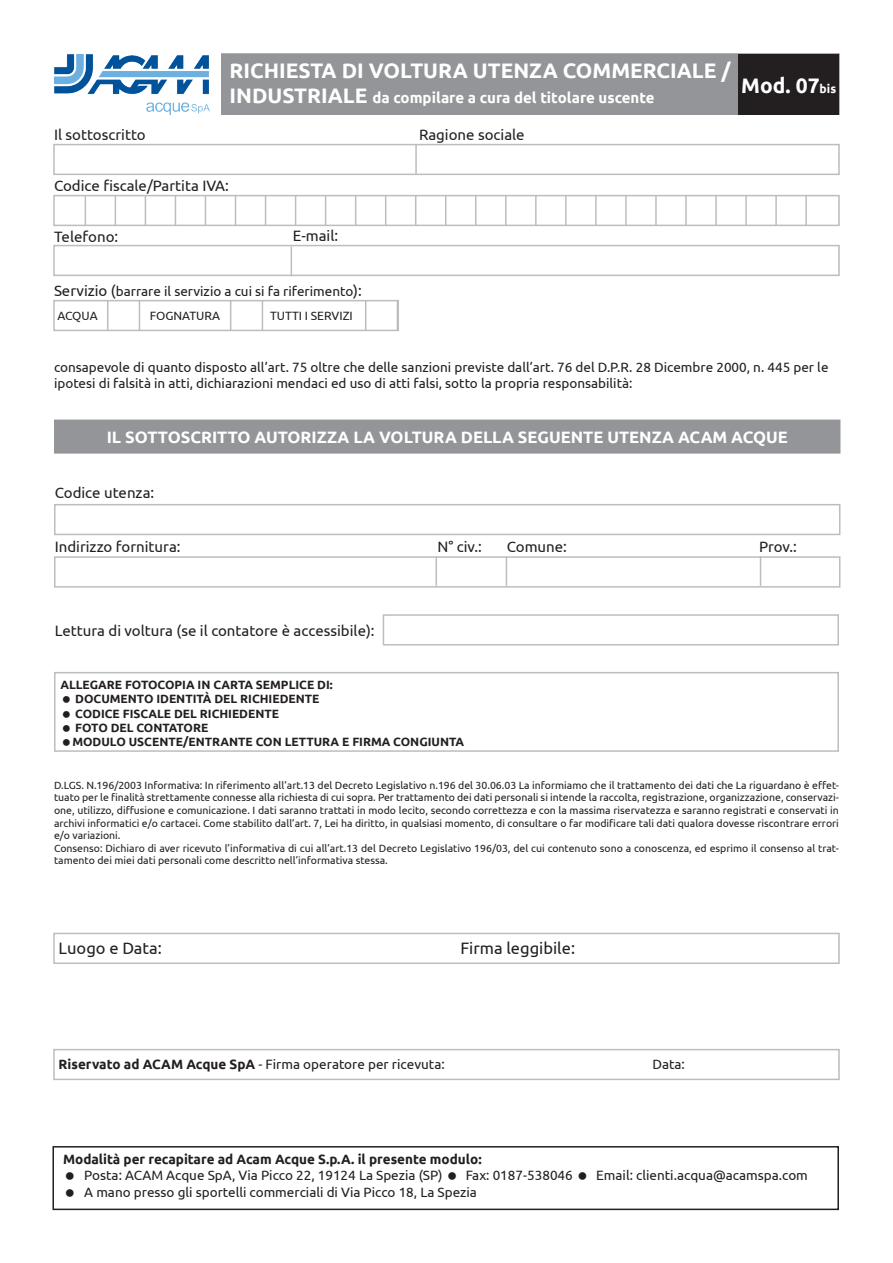
<style>
.page{position:relative;width:893px;height:1263px;background:#fff}
.page>*{position:absolute;margin:0;border:0;box-sizing:border-box;transform-origin:0 0}
.ubuntu_style{font:700 21px "Ubuntu";color:#fff}
.Bullet_list{font:700 16.5px "Ubuntu";color:#fff}
.Bullet_list-2{font:16.5px "Ubuntu";color:#231f20}
.ubuntu_style-2{font:15px "Ubuntu";color:#231f20}
.ubuntu_style-3{font:700 15px "Ubuntu";color:#fff}
.ubuntu_style-4{font:13.5px/16.2px "Ubuntu";color:#231f20}
.Bullet_list-3{font:13.5px "Ubuntu";color:#231f20}
.ubuntu_style-5{font:700 13.5px "Ubuntu";color:#231f20}
.Bullet_list-4{font:700 12px "Ubuntu";color:#231f20}
.ubuntu_style-6{font:12px "Ubuntu";color:#231f20}
.ubuntu_style-7{font:10.5px/12.6px "Ubuntu";color:#231f20;text-align:justify}
.s1{font-size:21px}
.s2{font-size:12px}
.s3{font-size:15px}
.s4{font-weight:700}
</style>
<div class="page">
<div style="left:222px;top:54px;width:617px;height:60px;background:#939598"></div>
<div style="left:221px;top:53px;width:619px;height:62px;border:2px solid #939598"></div>
<img style="left:54px;top:54px;width:156px;height:61px">
<div style="left:738px;top:54px;width:101px;height:61px;background:#231f20"></div>
<div style="left:54px;top:556px;width:786px;height:32px;border:2px solid #bcbdc0"></div>
<div style="left:53px;top:933px;width:787px;height:31px;border:2px solid #bcbdc0"></div>
<div style="left:55px;top:420px;width:785px;height:33px;background:#939598"></div>
<div style="left:54px;top:420px;width:786px;height:34px;border:2px solid #939598"></div>
<div style="left:383px;top:614px;width:456px;height:31px;border:2px solid #bcbdc0"></div>
<div style="left:52px;top:1146px;width:787px;height:64px;border:2px solid #231f20"></div>
<div style="left:54px;top:504px;width:786px;height:31px;border:2px solid #bcbdc0"></div>
<div style="left:53px;top:1049px;width:787px;height:31px;border:2px solid #bcbdc0"></div>
<div style="left:53px;top:144px;width:787px;height:31px;border:2px solid #bcbdc0"></div>
<div style="left:53px;top:195px;width:787px;height:31px;border:2px solid #bcbdc0"></div>
<svg style="left:291px;top:248px;width:1px;height:25px"></svg>
<div style="left:53px;top:245px;width:787px;height:31px;border:2px solid #bcbdc0"></div>
<hr style="left:415px;top:145px;width:2px;height:29px;background:#bcbdc0">
<svg style="left:85px;top:196px;width:1px;height:29px"></svg>
<svg style="left:115px;top:196px;width:1px;height:29px"></svg>
<svg style="left:145px;top:196px;width:1px;height:29px"></svg>
<svg style="left:175px;top:196px;width:1px;height:29px"></svg>
<svg style="left:205px;top:196px;width:1px;height:29px"></svg>
<svg style="left:235px;top:196px;width:1px;height:29px"></svg>
<svg style="left:265px;top:196px;width:1px;height:29px"></svg>
<svg style="left:295px;top:196px;width:1px;height:29px"></svg>
<svg style="left:325px;top:196px;width:1px;height:29px"></svg>
<svg style="left:355px;top:196px;width:1px;height:29px"></svg>
<svg style="left:385px;top:196px;width:1px;height:29px"></svg>
<svg style="left:415px;top:196px;width:1px;height:29px"></svg>
<svg style="left:445px;top:196px;width:1px;height:29px"></svg>
<svg style="left:475px;top:196px;width:1px;height:29px"></svg>
<hr style="left:505px;top:196px;width:2px;height:29px;background:#bcbdc0">
<hr style="left:535px;top:196px;width:2px;height:29px;background:#bcbdc0">
<hr style="left:565px;top:196px;width:2px;height:29px;background:#bcbdc0">
<hr style="left:595px;top:196px;width:2px;height:29px;background:#bcbdc0">
<hr style="left:625px;top:196px;width:2px;height:29px;background:#bcbdc0">
<hr style="left:655px;top:196px;width:2px;height:29px;background:#bcbdc0">
<hr style="left:685px;top:196px;width:2px;height:29px;background:#bcbdc0">
<hr style="left:715px;top:196px;width:2px;height:29px;background:#bcbdc0">
<hr style="left:745px;top:196px;width:2px;height:29px;background:#bcbdc0">
<hr style="left:775px;top:196px;width:2px;height:29px;background:#bcbdc0">
<hr style="left:805px;top:196px;width:2px;height:29px;background:#bcbdc0">
<hr style="left:436px;top:556px;width:1px;height:30px;background:#bcbdc0">
<hr style="left:760px;top:556px;width:1px;height:30px;background:#bcbdc0">
<hr style="left:506px;top:556px;width:1px;height:30px;background:#bcbdc0">
<div style="left:54px;top:672px;width:785px;height:80px;border:2px solid #bcbdc0"></div>
<div style="left:53px;top:300px;width:346px;height:31px;border:2px solid #bcbdc0"></div>
<svg style="left:107px;top:301px;width:1px;height:29px"></svg>
<svg style="left:139px;top:301px;width:1px;height:29px"></svg>
<svg style="left:230px;top:301px;width:1px;height:29px"></svg>
<svg style="left:262px;top:301px;width:1px;height:29px"></svg>
<svg style="left:365px;top:301px;width:1px;height:29px"></svg>
<svg style="left:397px;top:301px;width:1px;height:29px"></svg>
<p class="ubuntu_style" style="left:230px;top:58px;width:503px">RICHIESTA DI VOLTURA UTENZA COMMERCIALE /</p>
<p class="ubuntu_style-3" style="left:230px;top:89px;width:426px"><span class="s1">INDUSTRIALE</span> da compilare a cura del titolare uscente</p>
<p class="ubuntu_style-2" style="left:54px;top:125px;width:93px">Il sottoscritto</p>
<p class="ubuntu_style-2" style="left:419px;top:125px;width:107px">Ragione sociale</p>
<p class="ubuntu_style-2" style="left:54px;top:176px;width:176px">Codice fiscale/Partita IVA:</p>
<p class="ubuntu_style" style="left:741px;top:72px;width:96px">Mod. 07<span class="s2">bis</span></p>
<p class="ubuntu_style-2" style="left:54px;top:227px;width:66px">Telefono:</p>
<p class="ubuntu_style-2" style="left:293px;top:226px;width:47px">E-mail:</p>
<p class="ubuntu_style-4" style="left:54px;top:282px;width:309px"><span class="s3">Servizio (</span>barrare il servizio a cui si fa riferimento<span class="s3">):</span></p>
<p class="ubuntu_style-6" style="left:57px;top:309px;width:42px">ACQUA</p>
<p class="ubuntu_style-6" style="left:150px;top:309px;width:72px">FOGNATURA</p>
<p class="ubuntu_style-6" style="left:270px;top:309px;width:84px">TUTTI I SERVIZI</p>
<p class="ubuntu_style-4" style="left:54px;top:359px;width:776px">consapevole di quanto disposto all’art. 75 oltre che delle sanzioni previste dall’art. 76 del D.P.R. 28 Dicembre 2000, n. 445 per le ipotesi di falsità in atti, dichiarazioni mendaci ed uso di atti falsi, sotto la propria responsabilità:</p>
<p class="Bullet_list" style="left:107px;top:427px;width:683px">IL SOTTOSCRITTO AUTORIZZA LA VOLTURA DELLA SEGUENTE UTENZA ACAM ACQUE</p>
<p class="ubuntu_style-2" style="left:55px;top:484px;width:101px">Codice utenza:</p>
<p class="ubuntu_style-2" style="left:55px;top:538px;width:127px">Indirizzo fornitura:</p>
<p class="ubuntu_style-2" style="left:437px;top:538px;width:46px">N° civ.:</p>
<p class="ubuntu_style-2" style="left:507px;top:538px;width:62px">Comune:</p>
<p class="ubuntu_style-2" style="left:759px;top:538px;width:39px">Prov.:</p>
<p class="ubuntu_style-2" style="left:55px;top:621px;width:321px">Lettura di voltura (se il contatore è accessibile):</p>
<p class="Bullet_list-4" style="left:60px;top:677px;width:274px">ALLEGARE FOTOCOPIA IN CARTA SEMPLICE DI:</p>
<p class="Bullet_list-4" style="left:75px;top:691px;width:246px">DOCUMENTO IDENTITà DEL RICHIEDENTE</p>
<p class="Bullet_list-4" style="left:75px;top:706px;width:205px">CODICE FISCALE DEL RICHIEDENTE</p>
<p class="Bullet_list-4" style="left:75px;top:720px;width:9px">foto</p>
<p class="Bullet_list-4" style="left:111px;top:720px;width:9px">del</p>
<p class="Bullet_list-4" style="left:136px;top:720px;width:9px">contatore</p>
<p class="Bullet_list-4" style="left:72px;top:735px;width:393px">modulo uscente/entrante con lettura e firma congiunta</p>
<p class="ubuntu_style-7" style="left:54px;top:778px;width:786px">D.LGS. N.196/2003 Informativa: In riferimento all’art.13 del Decreto Legislativo n.196 del 30.06.03 La informiamo che il trattamento dei dati che La riguardano è effet&shy;tuato per le finalità strettamente connesse alla richiesta di cui sopra. Per trattamento dei dati personali si intende la raccolta, registrazione, organizzazione, conservazi&shy;one, utilizzo, diffusione e comunicazione. I dati saranno trattati in modo lecito, secondo correttezza e con la massima riservatezza e saranno registrati e conservati in archivi informatici e/o cartacei. Come stabilito dall’art. 7, Lei ha diritto, in qualsiasi momento, di consultare o far modificare tali dati qualora dovesse riscontrare errori e/o variazioni.</p>
<p class="ubuntu_style-7" style="left:54px;top:841px;width:786px">Consenso: Dichiaro di aver ricevuto l’informativa di cui all’art.13 del Decreto Legislativo 196/03, del cui contenuto sono a conoscenza, ed esprimo il consenso al trat&shy;tamento dei miei dati personali come descritto nell’informativa stessa.</p>
<p class="Bullet_list-2" style="left:59px;top:938px;width:105px">Luogo e Data:</p>
<p class="Bullet_list-2" style="left:460px;top:938px;width:116px">Firma leggibile:</p>
<p class="Bullet_list-3" style="left:59px;top:1056px;width:388px"><span class="s4">Riservato ad ACAM Acque SpA</span> - Firma operatore per ricevuta:</p>
<p class="Bullet_list-3" style="left:653px;top:1056px;width:34px">Data:</p>
<p class="ubuntu_style-5" style="left:63px;top:1151px;width:420px">Modalità per recapitare ad Acam Acque S.p.A. il presente modulo:</p>
<p class="Bullet_list-3" style="left:84px;top:1167px;width:360px">Posta: ACAM Acque SpA, Via Picco 22, 19124 La Spezia (SP)</p>
<p class="Bullet_list-3" style="left:466px;top:1167px;width:109px">Fax: 0187-538046</p>
<p class="Bullet_list-3" style="left:596px;top:1167px;width:213px">Email: clienti.acqua@acamspa.com</p>
<p class="Bullet_list-3" style="left:84px;top:1183px;width:394px">A mano presso gli sportelli commerciali di Via Picco 18, La Spezia</p>
</div>
